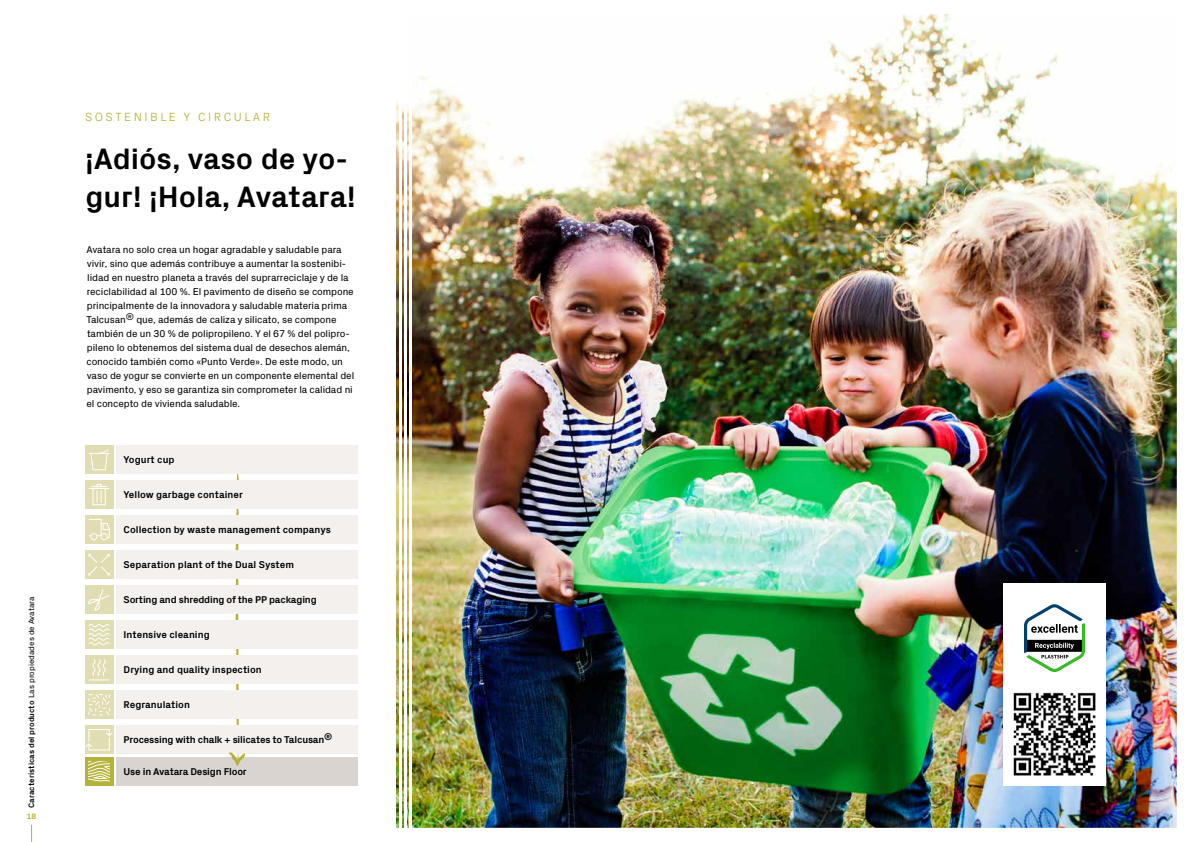
<style>
.page{position:relative;width:1191px;height:842px;background:#fff}
.page>*{position:absolute;margin:0;border:0;box-sizing:border-box;transform-origin:0 0}
.t1{font:700 30px/38px "Px Grotesk";color:#000}
.t2{font:300 12px "Px Grotesk";letter-spacing:.21em;color:#b6b138}
.t3{font:10px/14px "Px Grotesk";letter-spacing:-.01em;color:#000}
.t4{font:700 10px "Px Grotesk";color:#000}
.t5{font:700 10px "Px Grotesk";letter-spacing:-.02em;color:#000}
.t6{font:700 8px "Px Grotesk";color:#000}
.t7{font:700 8px "Px Grotesk";color:#b6b138}
.s1{font-weight:400}
</style>
<div class="page">
<img style="left:32px;top:14px;width:1145px;height:828px">
<div style="left:21px;top:807px;width:21px;height:19px;background:#fff"></div>
<svg style="left:31px;top:825px;width:1px;height:17px"></svg>
<p class="t6" style="left:26px;top:808px;width:213px;rotate:-90deg">Características del producto <span class="s1">Las propiedades de Avatara</span></p>
<p class="t7" style="left:27px;top:810px;width:11px">18</p>
<p class="t2" style="left:85px;top:108px;width:187px">SOSTENIBLE Y CIRCULAR</p>
<h1 class="t1" style="left:85px;top:138px;width:272px">¡Adiós, vaso de yo&shy;gur! ¡Hola, Avatara!</h1>
<p class="t3" style="left:86px;top:242px;width:269px">Avatara no solo crea un hogar agradable y saludable para vivir, sino que además contribuye a aumentar la sostenibi&shy;lidad en nuestro planeta a través del suprarreciclaje y de la reciclabilidad al 100 %. El pavimento de diseño se compone principalmente de la innovadora y saludable materia prima Talcusan® que, además de caliza y silicato, se compone también de un 30 % de polipropileno. Y el 67 % del polipro&shy;pileno lo obtenemos del sistema dual de desechos alemán, conocido también como «Punto Verde». De este modo, un vaso de yogur se convierte en un componente elemental del pavimento, y eso se garantiza sin comprometer la calidad ni el concepto de vivienda saludable.</p>
<p class="t4" style="left:124px;top:452px;width:53px">Yogurt cup</p>
<p class="t4" style="left:124px;top:487px;width:121px">Yellow garbage container</p>
<p class="t4" style="left:124px;top:522px;width:209px">Collection by waste management companys</p>
<p class="t4" style="left:124px;top:557px;width:172px">Separation plant of the Dual System</p>
<p class="t5" style="left:124px;top:592px;width:195px">Sorting and shredding of the PP packaging</p>
<p class="t4" style="left:124px;top:627px;width:88px">Intensive cleaning</p>
<p class="t4" style="left:124px;top:662px;width:140px">Drying and quality inspection</p>
<p class="t4" style="left:124px;top:698px;width:68px">Regranulation</p>
<p class="t5" style="left:124px;top:733px;width:210px">Processing with chalk + silicates to Talcusan®</p>
<p class="t5" style="left:124px;top:764px;width:125px">Use in Avatara Design Floor</p>
</div>
